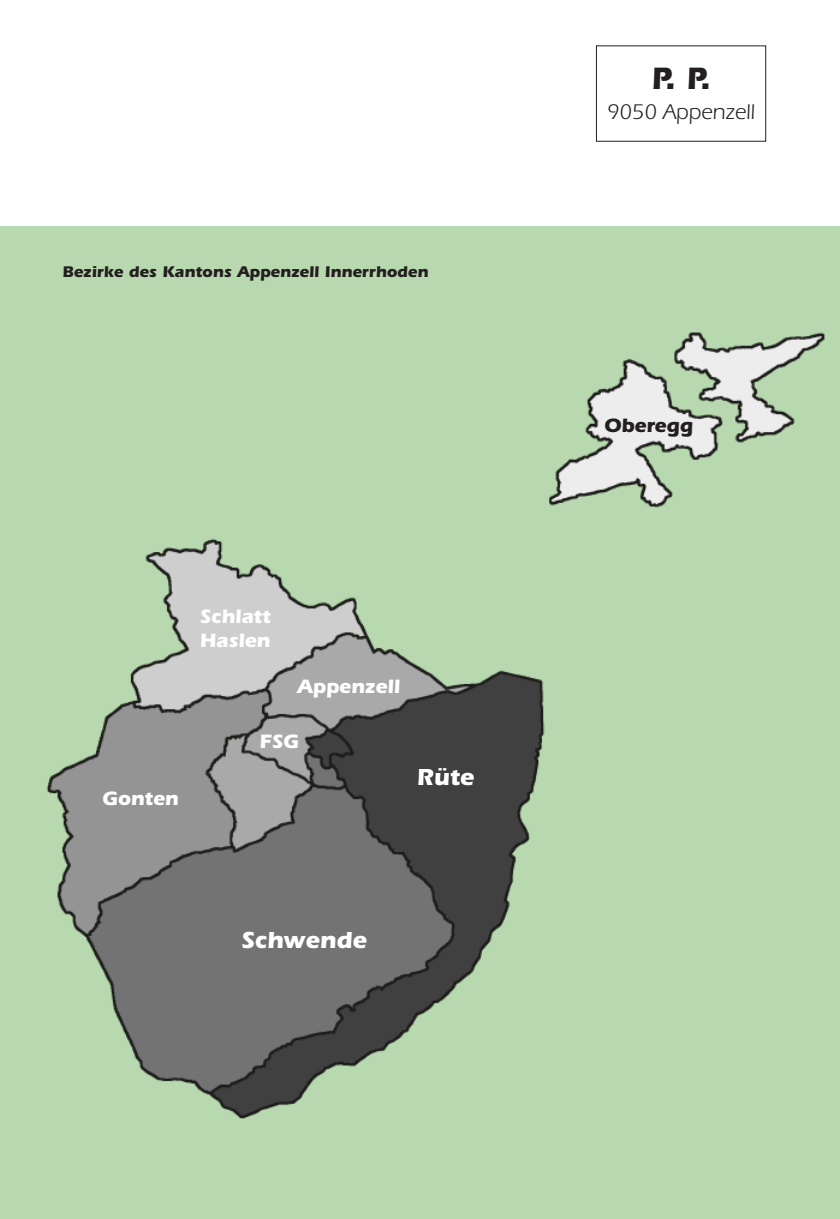
<style>
.page{position:relative;width:840px;height:1219px;background:#fff}
.page>*{position:absolute;margin:0;border:0;box-sizing:border-box;transform-origin:0 0}
.t1{font:700 32px "ITC Eras Std";color:#231f20}
.t2{font:700 24px "ITC Eras Std";color:#fff}
.t3{font:22px "ITC Eras Std";color:#231f20}
.t4{font:700 20px/24px "ITC Eras Std";color:#fff}
.t5{font:700 20px "ITC Eras Std";color:#231f20}
.t6{font:700 16px "ITC Eras Std";color:#231f20}
</style>
<div class="page">
<div style="left:0;top:227px;width:839px;height:992px;background:#b8d8af"></div>
<img style="left:46px;top:332px;width:779px;height:787px">
<div style="left:595px;top:45px;width:170px;height:97px;border:1px solid #231f20"></div>
<p class="t6" style="left:62px;top:263px;width:367px">Bezirke des Kantons Appenzell Innerrhoden</p>
<p class="t4" style="left:200px;top:604px;width:73px">Schlatt<br>Haslen</p>
<p class="t4" style="left:297px;top:674px;width:104px">Appenzell</p>
<p class="t4" style="left:102px;top:787px;width:78px">Gonten</p>
<p class="t4" style="left:259px;top:729px;width:41px">FSG</p>
<h2 class="t2" style="left:416px;top:763px;width:59px">Rüte</h2>
<h2 class="t2" style="left:241px;top:926px;width:127px">Schwende</h2>
<h1 class="t1" style="left:651px;top:60px;width:61px">P. P.</h1>
<h3 class="t3" style="left:606px;top:100px;width:149px">9050 Appenzell</h3>
<p class="t5" style="left:603px;top:414px;width:91px">Oberegg</p>
</div>
